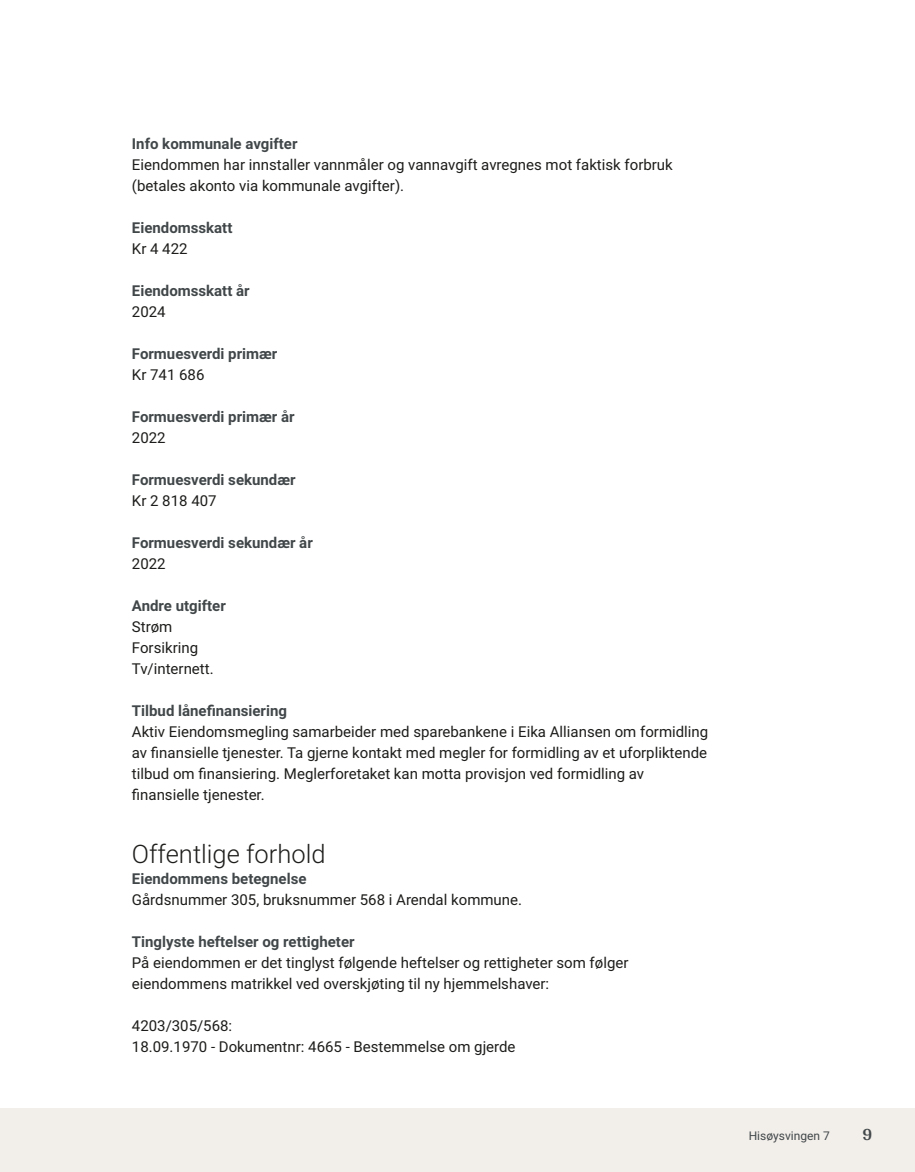
<style>
.page{position:relative;width:915px;height:1172px;background:#fff}
.page>*{position:absolute;margin:0;border:0;box-sizing:border-box;transform-origin:0 0}
.t1{font:300 25.5px "Roboto Vitec";color:#1d1d1b}
.t2{font:700 18px "Arya";color:#414749}
.t3{font:15px/21px "Roboto Vitec";color:#1d1d1b}
.t4{font:700 15px "Roboto Vitec";color:#414749}
.t5{font:12px "Roboto Vitec";color:#414749}
</style>
<div class="page">
<div style="left:0;top:1108px;width:914px;height:64px;background:#f2eeea"></div>
<p class="t4" style="left:132px;top:133px;width:167px">Info kommunale avgifter</p>
<p class="t3" style="left:132px;top:153px;width:542px">Eiendommen har innstaller vannmåler og vannavgift avregnes mot faktisk forbruk (betales akonto via kommunale avgifter).</p>
<p class="t4" style="left:132px;top:217px;width:102px">Eiendomsskatt</p>
<p class="t3" style="left:132px;top:237px;width:57px">Kr 4 422</p>
<p class="t4" style="left:132px;top:280px;width:119px">Eiendomsskatt år</p>
<p class="t3" style="left:132px;top:300px;width:35px">2024</p>
<p class="t4" style="left:132px;top:343px;width:147px">Formuesverdi primær</p>
<p class="t3" style="left:132px;top:363px;width:74px">Kr 741 686</p>
<p class="t4" style="left:132px;top:406px;width:164px">Formuesverdi primær år</p>
<p class="t3" style="left:132px;top:426px;width:35px">2022</p>
<p class="t4" style="left:132px;top:469px;width:165px">Formuesverdi sekundær</p>
<p class="t3" style="left:132px;top:489px;width:86px">Kr 2 818 407</p>
<p class="t4" style="left:132px;top:532px;width:182px">Formuesverdi sekundær år</p>
<p class="t3" style="left:132px;top:552px;width:35px">2022</p>
<p class="t4" style="left:132px;top:595px;width:95px">Andre utgifter</p>
<p class="t3" style="left:132px;top:615px;width:83px">Strøm<br>Forsikring<br>Tv/internett.</p>
<p class="t4" style="left:132px;top:700px;width:156px">Tilbud lånefinansiering</p>
<p class="t3" style="left:132px;top:720px;width:577px">Aktiv Eiendomsmegling samarbeider med sparebankene i Eika Alliansen om formidling av finansielle tjenester. Ta gjerne kontakt med megler for formidling av et uforpliktende tilbud om finansiering. Meglerforetaket kan motta provisjon ved formidling av finansielle tjenester.</p>
<h1 class="t1" style="left:132px;top:836px;width:195px">Offentlige forhold</h1>
<p class="t4" style="left:132px;top:868px;width:176px">Eiendommens betegnelse</p>
<p class="t3" style="left:132px;top:888px;width:391px">Gårdsnummer 305, bruksnummer 568 i Arendal kommune.</p>
<p class="t4" style="left:132px;top:931px;width:224px">Tinglyste heftelser og rettigheter</p>
<p class="t3" style="left:132px;top:951px;width:498px">På eiendommen er det tinglyst følgende heftelser og rettigheter som følger eiendommens matrikkel ved overskjøting til ny hjemmelshaver:</p>
<p class="t3" style="left:132px;top:1014px;width:385px">4203/305/568:<br>18.09.1970 ‑ Dokumentnr: 4665 ‑ Bestemmelse om gjerde</p>
<p class="t5" style="left:748px;top:1127px;width:83px">Hisøysvingen 7</p>
<p class="t2" style="left:862px;top:1123px;width:11px">9</p>
</div>
